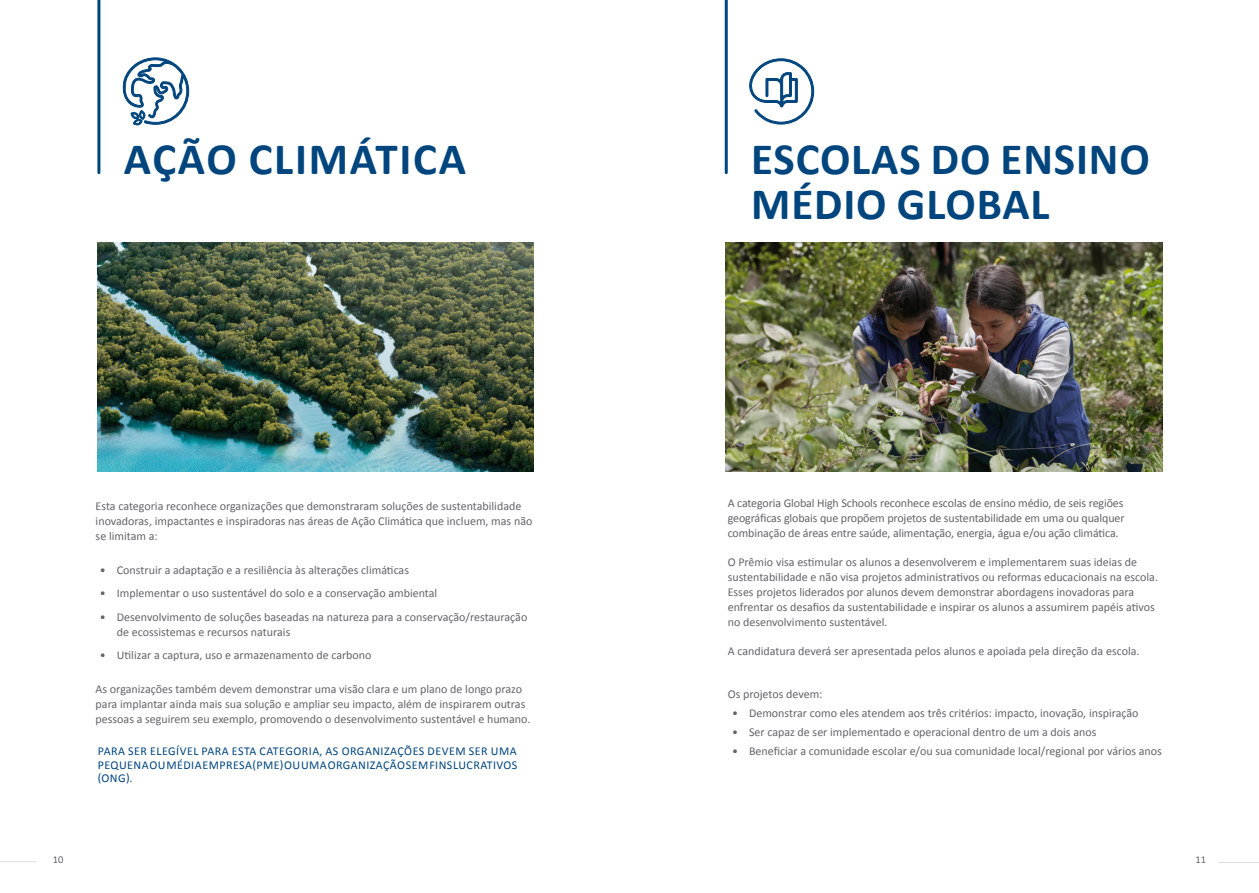
<style>
.page{position:relative;width:1259px;height:893px;background:#fff}
.page>*{position:absolute;margin:0;border:0;box-sizing:border-box;transform-origin:0 0}
.t1{font:700 45px/45px "Calibri";letter-spacing:.02em;color:#00457d}
.t2{font:700 45px "Calibri";letter-spacing:.04em;color:#00457d}
.t3{font:12px/15px "Calibri";color:#636466}
.t4{font:12px/13.5px "Calibri";letter-spacing:.035em;color:#00457d;text-align:justify}
.t5{font:10.5px "Calibri";color:#636466}
</style>
<div class="page">
<hr style="left:1218px;top:862px;width:41px;height:1px;background:#dcddde">
<hr style="left:0;top:861px;width:37px;height:1px;background:#dcddde">
<svg style="left:122px;top:57px;width:67px;height:69px"></svg>
<svg style="left:749px;top:58px;width:65px;height:67px"></svg>
<img style="left:97px;top:242px;width:436px;height:230px">
<img style="left:725px;top:242px;width:437px;height:230px">
<hr style="left:725px;top:0;width:3px;height:173px;background:#00457d">
<hr style="left:97px;top:0;width:3px;height:173px;background:#00457d">
<h1 class="t2" style="left:124px;top:127px;width:344px">AÇÃO CLIMÁTICA</h1>
<p class="t3" style="left:96px;top:498px;width:438px">Esta categoria reconhece organizações que demonstraram soluções de sustentabilidade inovadoras, impactantes e inspiradoras nas áreas de Ação Climática que incluem, mas não se limitam a:</p>
<p class="t3" style="left:100px;top:562px;width:311px">• Construir a adaptação e a resiliência às alterações climáticas</p>
<p class="t3" style="left:100px;top:586px;width:339px">• Implementar o uso sustentável do solo e a conservação ambiental</p>
<p class="t3" style="left:117px;top:609px;width:412px;text-indent:-17px">• Desenvolvimento de soluções baseadas na natureza para a conservação/restauração de ecossistemas e recursos naturais</p>
<p class="t3" style="left:100px;top:648px;width:273px">• Utilizar a captura, uso e armazenamento de carbono</p>
<p class="t3" style="left:96px;top:681px;width:436px">As organizações também devem demonstrar uma visão clara e um plano de longo prazo para implantar ainda mais sua solução e ampliar seu impacto, além de inspirarem outras pessoas a seguirem seu exemplo, promovendo o desenvolvimento sustentável e humano.</p>
<p class="t4" style="left:98px;top:744px;width:421px">PARA SER ELEGÍVEL PARA ESTA CATEGORIA, AS ORGANIZAÇÕES DEVEM SER UMA PEQUENA OU MÉDIA EMPRESA (PME) OU UMA ORGANIZAÇÃO SEM FINS LUCRATIVOS (ONG).</p>
<h1 class="t1" style="left:751px;top:135px;width:400px">ESCOLAS DO ENSINO<br>MÉDIO GLOBAL</h1>
<p class="t3" style="left:728px;top:495px;width:398px;text-align:justify">A categoria Global High Schools reconhece escolas de ensino médio, de seis regiões geográficas globais que propõem projetos de sustentabilidade em uma ou qualquer combinação de áreas entre saúde, alimentação, energia, água e/ou ação climática.</p>
<p class="t3" style="left:728px;top:555px;width:432px">O Prêmio visa estimular os alunos a desenvolverem e implementarem suas ideias de sustentabilidade e não visa projetos administrativos ou reformas educacionais na escola.<br>Esses projetos liderados por alunos devem demonstrar abordagens inovadoras para enfrentar os desafios da sustentabilidade e inspirar os alunos a assumirem papéis ativos no desenvolvimento sustentável.</p>
<p class="t3" style="left:728px;top:643px;width:413px">A candidatura deverá ser apresentada pelos alunos e apoiada pela direção da escola.</p>
<p class="t3" style="left:728px;top:686px;width:96px">Os projetos devem:</p>
<p class="t3" style="left:732px;top:705px;width:408px">• Demonstrar como eles atendem aos três critérios: impacto, inovação, inspiração</p>
<p class="t3" style="left:732px;top:724px;width:366px">• Ser capaz de ser implementado e operacional dentro de um a dois anos</p>
<p class="t3" style="left:732px;top:743px;width:431px">• Beneficiar a comunidade escolar e/ou sua comunidade local/regional por vários anos</p>
<p class="t5" style="left:53px;top:852px;width:12px">10</p>
<p class="t5" style="left:1195px;top:852px;width:12px">11</p>
</div>
